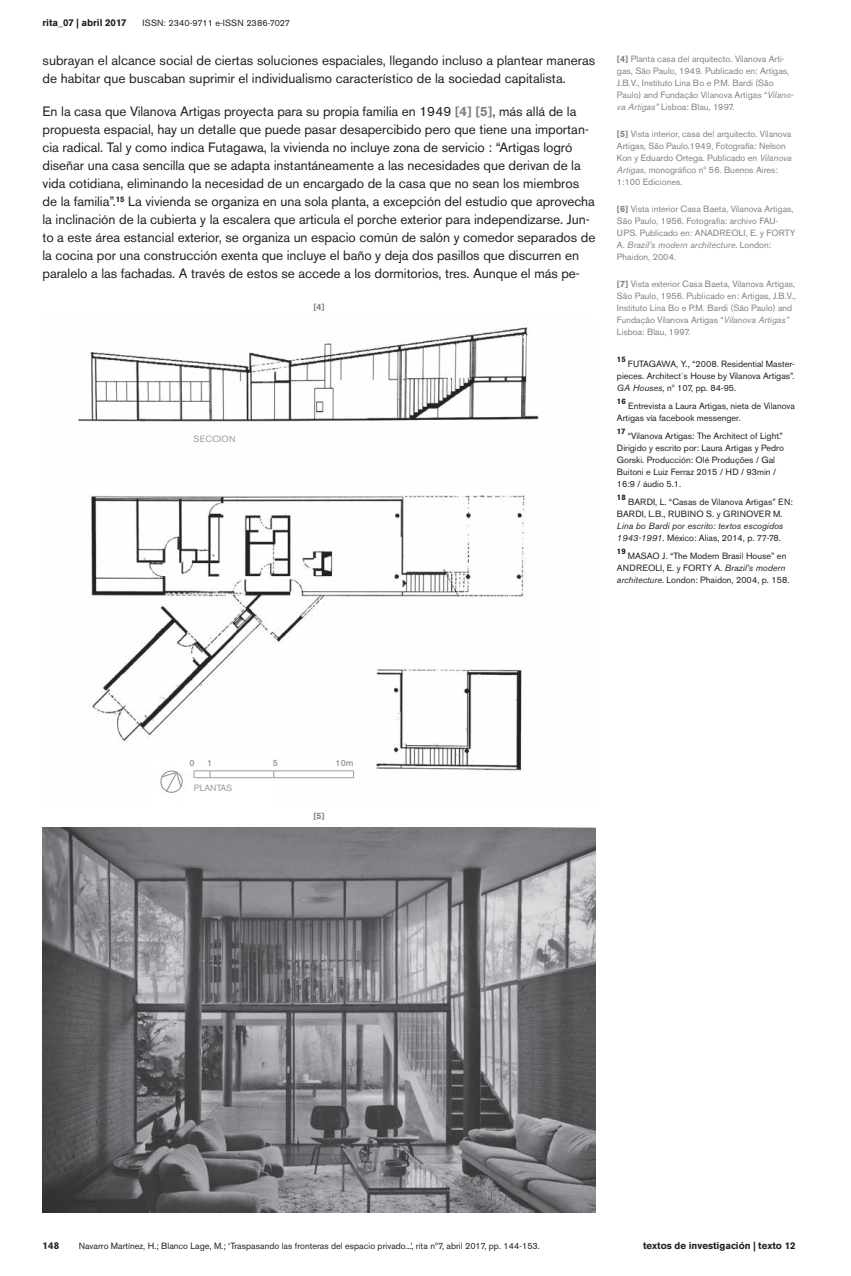
<style>
.page{position:relative;width:851px;height:1276px;background:#fff}
.page>*{position:absolute;margin:0;border:0;box-sizing:border-box;transform-origin:0 0}
.t1{font:13.5px/18px "Akzidenz Grotesk BE";letter-spacing:-.005em;color:#231f20}
.t2{font:700 9.75px "Akzidenz Grotesk BE";color:#231f20}
.t3{font:9px/12px "Akzidenz Grotesk BE";color:#808285}
.t4{font:9px/12px "Akzidenz Grotesk BE";color:#231f20}
.t5{font:italic 9px/12px "Akzidenz Grotesk BE";color:#231f20}
.t6{font:9px "Akzidenz Grotesk BE";letter-spacing:.02em;color:#231f20}
.t7{font:9px "Akzidenz Grotesk BE";color:#999b9e}
.t8{font:9px "Akzidenz Grotesk BE";letter-spacing:.02em;color:#999b9e}
.t9{font:700 9px "Akzidenz Grotesk BE";color:#808285}
.t10{font:500 9px "Akzidenz Grotesk BE";color:#999b9e}
.t11{font:700 7.8px "Akzidenz Grotesk BE";color:#231f20}
.s1{font-weight:700;color:#808285}
.s2{font-weight:700}
.s3{font-style:italic}
.s4{font-style:normal}
</style>
<div class="page">
<img style="left:78px;top:327px;width:461px;height:452px">
<img style="left:43px;top:827px;width:552px;height:385px">
<div style="left:148px;top:756px;width:125px;height:51px;background:#fff"></div>
<svg style="left:160px;top:770px;width:35px;height:23px"></svg>
<hr style="left:194px;top:777px;width:160px;height:1px;background:#999b9e">
<hr style="left:194px;top:770px;width:160px;height:1px;background:#999b9e">
<p class="t2" style="left:43px;top:17px;width:86px">rita_07 | abril 2017</p>
<p class="t6" style="left:142px;top:17px;width:149px">ISSN: 2340-9711 e-ISSN 2386-7027</p>
<p class="t1" style="left:43px;top:52px;width:554px">subrayan el alcance social de ciertas soluciones espaciales, llegando incluso a plantear maneras de habitar que buscaban suprimir el individualismo característico de la sociedad capitalista.</p>
<p class="t1" style="left:43px;top:103px;width:554px">En la casa que Vilanova Artigas proyecta para su propia familia en 1949 <span class="s1">[4] [5]</span>, más allá de la propuesta espacial, hay un detalle que puede pasar desapercibido pero que tiene una importan&shy;cia radical. Tal y como indica Futagawa, la vivienda no incluye zona de servicio : “Artigas logró diseñar una casa sencilla que se adapta instantáneamente a las necesidades que derivan de la vida cotidiana, eliminando la necesidad de un encargado de la casa que no sean los miembros de la familia”.<sup>15</sup> La vivienda se organiza en una sola planta, a excepción del estudio que aprovecha la inclinación de la cubierta y la escalera que articula el porche exterior para independizarse. Jun&shy;to a este área estancial exterior, se organiza un espacio común de salón y comedor separados de la cocina por una construcción exenta que incluye el baño y deja dos pasillos que discurren en paralelo a las fachadas. A través de estos se accede a los dormitorios, tres. Aunque el más pe-</p>
<p class="t9" style="left:313px;top:301px;width:13px">[4]</p>
<p class="t8" style="left:193px;top:434px;width:43px">SECCION</p>
<p class="t3" style="left:617px;top:53px;width:178px"><span class="s2">[4]</span> Planta casa del arquitecto. Vilanova Arti&shy;gas, São Paulo, 1949. Publicado en: Artigas, J.B.V., Instituto Lina Bo e P.M. Bardi (Sâo Paulo) and Fundaçâo Vilanova Artigas “<span class="s3">Vilano&shy;va Artigas”</span> Lisboa: Blau, 1997.</p>
<p class="t3" style="left:617px;top:128px;width:176px"><span class="s2">[5]</span> Vista interior, casa del arquitecto. Vilanova Artigas, São Paulo.1949, Fotografía: Nelson Kon y Eduardo Ortega. Publicado en <span class="s3">Vilanova Artigas</span>, monográfico nº 56. Buenos Aires:<br>1:100 Ediciones.</p>
<p class="t3" style="left:617px;top:203px;width:180px"><span class="s2">[6]</span> Vista interior Casa Baeta, Vilanova Artigas, São Paulo, 1956. Fotografía: archivo FAU-UPS. Publicado en: ANADREOLI, E. y FORTY A. <span class="s3">Brazil’s modern architecture</span>. London:<br>Phaidon, 2004.</p>
<p class="t3" style="left:617px;top:278px;width:180px"><span class="s2">[7]</span> Vista exterior Casa Baeta, Vilanova Artigas, São Paulo, 1956. Publicado en: Artigas, J.B.V., Instituto Lina Bo e P.M. Bardi (Sâo Paulo) and Fundaçâo Vilanova Artigas “<span class="s3">Vilanova Artigas” </span>Lisboa: Blau, 1997.</p>
<p class="t11" style="left:617px;top:355px;width:10px">15</p>
<p class="t4" style="left:617px;top:357px;width:179px;text-align:justify;text-indent:11px">FUTAGAWA, Y., “2008. Residential Master&shy;pieces. Architect´s House by Vilanova Artigas”.<br><span class="s3">GA Houses</span>, nº 107, pp. 84-95.</p>
<p class="t11" style="left:617px;top:397px;width:10px">16</p>
<p class="t4" style="left:617px;top:399px;width:179px;text-indent:11px">Entrevista a Laura Artigas, nieta de Vilanova<br>Artigas vía facebook messenger.</p>
<p class="t11" style="left:617px;top:427px;width:10px">17</p>
<p class="t4" style="left:617px;top:429px;width:168px;text-indent:11px">“Vilanova Artigas: The Architect of Light.” Dirigido y escrito por: Laura Artigas y Pedro Gorski. Producción: Olé Produções / Gal Buitoni e Luiz Ferraz 2015 / HD / 93min / 16:9 / áudio 5.1.</p>
<p class="t11" style="left:617px;top:493px;width:10px">18</p>
<p class="t4" style="left:617px;top:495px;width:177px;text-indent:11px">BARDI, L. “Casas de Vilanova Artigas” EN:<br>BARDI, L.B., RUBINO S. y GRINOVER M.</p>
<p class="t5" style="left:617px;top:519px;width:168px">Lina bo Bardi por escrito: textos escogidos<br>1943-1991<span class="s4">. México: Alias, 2014, p. 77-78.</span></p>
<p class="t11" style="left:617px;top:547px;width:10px">19</p>
<p class="t4" style="left:617px;top:549px;width:174px;text-indent:11px">MASAO J. “The Modern Brasil House” en<br>ANDREOLI, E. y FORTY A. <span class="s3">Brazil’s modern architecture</span>. London: Phaidon, 2004, p. 158.</p>
<p class="t10" style="left:189px;top:758px;width:7px">0</p>
<p class="t10" style="left:207px;top:758px;width:7px">1</p>
<p class="t10" style="left:273px;top:758px;width:7px">5</p>
<p class="t10" style="left:335px;top:758px;width:20px">10m</p>
<p class="t7" style="left:194px;top:782px;width:40px">PLANTAS</p>
<p class="t9" style="left:313px;top:810px;width:13px">[5]</p>
<p class="t2" style="left:43px;top:1240px;width:18px">148</p>
<p class="t4" style="left:79px;top:1239px;width:462px">Navarro Martínez, H.; Blanco Lage, M.; ‘Traspasando las fronteras del espacio privado...’, rita nº7, abril 2017, pp. 144-153.</p>
<p class="t2" style="left:643px;top:1240px;width:154px">textos de investigación | texto 12</p>
</div>
